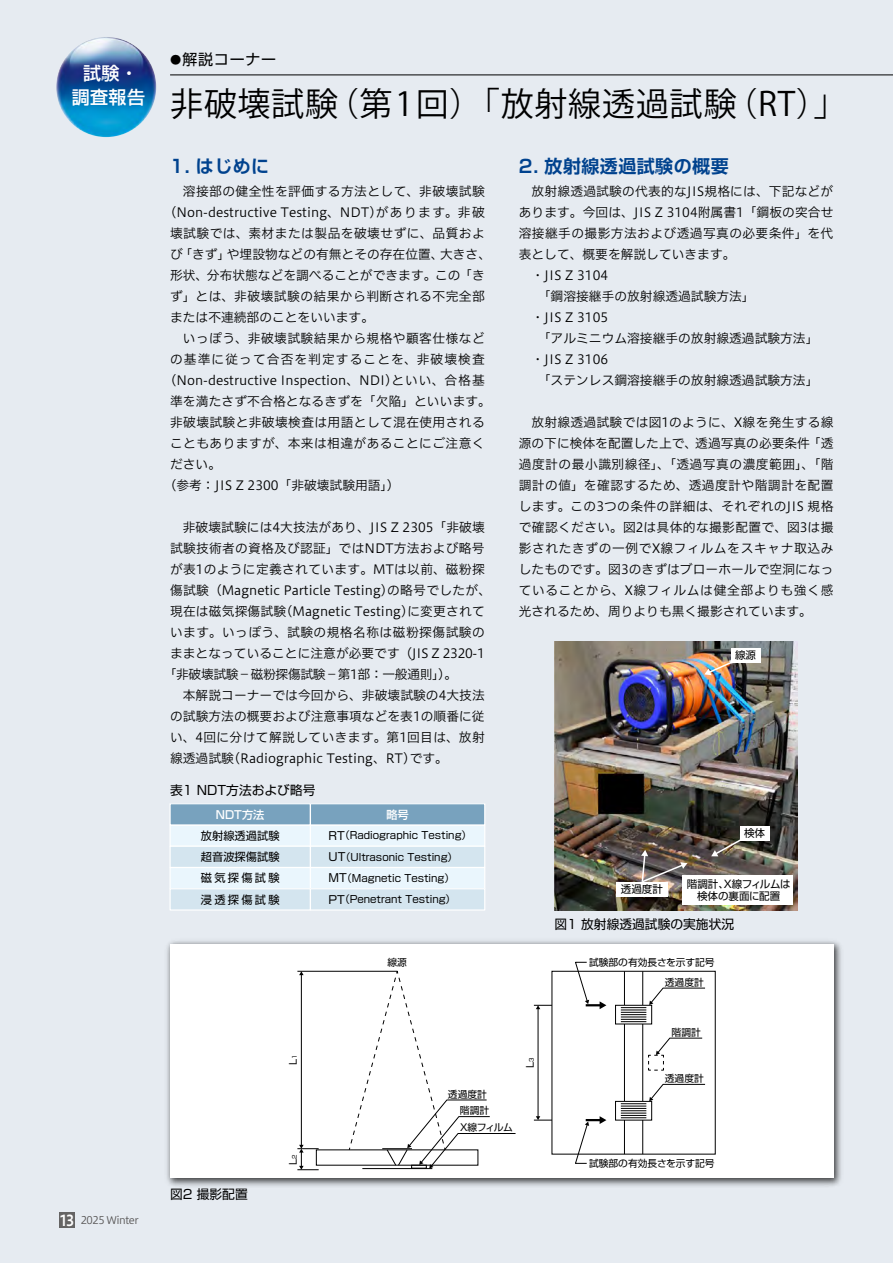
<style>
.page{position:relative;width:893px;height:1263px;background:#e6ebf1}
.page>*{position:absolute;margin:0;border:0;box-sizing:border-box;transform-origin:0 0}
.t1{font:33px "Koz Go Pro";letter-spacing:.03em;color:#000}
.t2{font:700 18px "Shin Go Pro De";letter-spacing:.025em;color:#00428e}
.t3{font:500 18px/24px "Shin Go Pro";letter-spacing:.025em;color:#fff;text-align:center}
.t4{font:15px "Shin Go Pro";letter-spacing:.05em;color:#000}
.t5{font:12.75px/21px "Hiragino UD Sans F Std W3";letter-spacing:.005em;color:#000}
.t6{font:12.75px/21px "Hiragino UD Sans F Std W3";letter-spacing:.03em;color:#000}
.t7{font:12.75px "Shin Go Pro";color:#000}
.t8{font:12.75px "Hiragino UD Sans F Std W3";letter-spacing:.025em;color:#000}
.t9{font:12.75px "Hiragino UD Sans F Std W3";letter-spacing:-.025em;color:#000}
.t10{font:12.75px "Hiragino UD Sans F Std W3";letter-spacing:.035em;color:#000}
.t11{font:11.25px/21.3px "Shin Go Pro";color:#000;text-align:justify}
.t12{font:500 11.25px "Shin Go Pro";color:#fff}
.t13{font:10.5px/12.8px "Shin Go Pro";color:#000;text-align:center}
.t14{font:10.5px "Hiragino UD Sans F Std N W3";letter-spacing:-.05em;color:#595757}
.t15{font:10.2px/21.3px "Shin Go Pro";color:#000}
.t16{font:9.75px/17px "Shin Go Pro";color:#000}
.s1{font-family:"Hiragino UD Sans F Std N W6";font-size:15px;color:#fff}
.s2{font-family:"Hiragino UD Sans F Std W3";font-size:11.25px}
.s3{font-size:11.25px}
.s4{font-size:5.85px}
</style>
<div class="page">
<img style="left:167px;top:941px;width:674px;height:246px">
<div style="left:170px;top:944px;width:663px;height:234px;background:#fff"></div>
<img style="left:56px;top:37px;width:100px;height:100px;border-radius:50px">
<hr style="left:170px;top:75px;width:723px;height:1px;background:#000">
<img style="left:555px;top:641px;width:242px;height:269px">
<div style="left:731px;top:648px;width:29px;height:15px;background:#fff"></div>
<svg style="left:704px;top:660px;width:30px;height:15px"></svg>
<div style="left:740px;top:826px;width:29px;height:15px;background:#fff"></div>
<div style="left:616px;top:882px;width:51px;height:14px;background:#fff"></div>
<div style="left:683px;top:875px;width:110px;height:30px;background:#fff"></div>
<svg style="left:711px;top:837px;width:32px;height:19px"></svg>
<svg style="left:640px;top:850px;width:47px;height:34px;background:#7e736f"></svg>
<hr style="left:362px;top:1168px;width:70px;height:1px;background:#000">
<hr style="left:297px;top:971px;width:100px;height:1px;background:#000">
<hr style="left:301px;top:974px;width:1px;height:171px;background:#000">
<svg style="left:299px;top:971px;width:5px;height:4px"></svg>
<svg style="left:297px;top:1145px;width:22px;height:25px"></svg>
<svg style="left:348px;top:971px;width:168px;height:197px"></svg>
<hr style="left:642px;top:971px;width:1px;height:183px;background:#000">
<hr style="left:624px;top:971px;width:1px;height:183px;background:#000">
<div style="left:615px;top:1005px;width:37px;height:19px;border:1px solid #000"></div>
<div style="left:615px;top:1101px;width:37px;height:19px;border:1px solid #000"></div>
<hr style="left:538px;top:1008px;width:1px;height:109px;background:#000">
<svg style="left:534px;top:1005px;width:18px;height:4px"></svg>
<svg style="left:534px;top:1116px;width:18px;height:5px"></svg>
<svg style="left:621px;top:988px;width:84px;height:34px"></svg>
<svg style="left:621px;top:1084px;width:84px;height:34px"></svg>
<svg style="left:648px;top:1038px;width:55px;height:33px"></svg>
<svg style="left:575px;top:962px;width:31px;height:47px"></svg>
<svg style="left:575px;top:1116px;width:31px;height:48px"></svg>
<div style="left:170px;top:825px;width:140px;height:21px;background:#eaf6fd"></div>
<div style="left:169px;top:824px;width:142px;height:23px;border:1px solid #fff"></div>
<div style="left:170px;top:804px;width:140px;height:21px;background:#78a2be"></div>
<div style="left:169px;top:803px;width:142px;height:22px;border:1px solid #fff"></div>
<div style="left:310px;top:825px;width:175px;height:21px;background:#eaf6fd"></div>
<div style="left:310px;top:824px;width:175px;height:23px;border:1px solid #fff"></div>
<div style="left:310px;top:804px;width:175px;height:21px;background:#78a2be"></div>
<div style="left:310px;top:803px;width:175px;height:22px;border:1px solid #fff"></div>
<div style="left:170px;top:846px;width:140px;height:21px;background:#d4e5ef"></div>
<div style="left:169px;top:846px;width:142px;height:22px;border:1px solid #fff"></div>
<div style="left:310px;top:846px;width:175px;height:21px;background:#d4e5ef"></div>
<div style="left:310px;top:846px;width:175px;height:22px;border:1px solid #fff"></div>
<div style="left:170px;top:867px;width:140px;height:22px;background:#eaf6fd"></div>
<div style="left:169px;top:867px;width:142px;height:22px;border:1px solid #fff"></div>
<div style="left:310px;top:867px;width:175px;height:22px;background:#eaf6fd"></div>
<div style="left:310px;top:867px;width:175px;height:22px;border:1px solid #fff"></div>
<div style="left:170px;top:889px;width:140px;height:21px;background:#d4e5ef"></div>
<div style="left:169px;top:888px;width:142px;height:23px;border:1px solid #fff"></div>
<div style="left:310px;top:889px;width:175px;height:21px;background:#d4e5ef"></div>
<div style="left:310px;top:888px;width:175px;height:23px;border:1px solid #fff"></div>
<div style="left:60px;top:1212px;width:15px;height:16px;background:#656464"></div>
<h2 class="t3" style="left:72px;top:59px;width:75px">試験・調査報告</h2>
<p class="t14" style="left:59px;top:1212px;width:81px"><span class="s1">13</span> 2025 Winter</p>
<p class="t4" style="left:170px;top:47px;width:108px"><span class="s2">●</span>解説コーナー</p>
<h1 class="t1" style="left:170px;top:82px;width:678px">非破壊試験（第1回）「放射線透過試験（RT）」</h1>
<h2 class="t2" style="left:170px;top:152px;width:101px">1．はじめに</h2>
<p class="t6" style="left:170px;top:180px;width:323px">　溶接部の健全性を評価する方法として、非破壊試験(Non-destructive Testing、NDT)があります。非破壊試験では、素材または製品を破壊せずに、品質および「きず」や埋設物などの有無とその存在位置、大きさ、形状、分布状態などを調べることができます。この「きず」とは、非破壊試験の結果から判断される不完全部または不連続部のことをいいます。<br>　いっぽう、非破壊試験結果から規格や顧客仕様などの基準に従って合否を判定することを、非破壊検査(Non-destructive Inspection、NDI)といい、合格基準を満たさず不合格となるきずを「欠陥」といいます。非破壊試験と非破壊検査は用語として混在使用されることもありますが、本来は相違があることにご注意ください。<br>(参考：JIS Z 2300「非破壊試験用語」）</p>
<p class="t5" style="left:170px;top:516px;width:316px">　非破壊試験には4大技法があり、JIS Z 2305「非破壊</p>
<p class="t5" style="left:170px;top:537px;width:316px">試験技術者の資格及び認証」ではNDT方法および略号</p>
<p class="t8" style="left:170px;top:559px;width:316px">が表1のように定義されています。MTは以前、磁粉探</p>
<p class="t5" style="left:170px;top:579px;width:323px">傷試験（Magnetic Particle Testing)の略号でしたが、</p>
<p class="t5" style="left:170px;top:600px;width:316px">現在は磁気探傷試験(Magnetic Testing)に変更されて</p>
<p class="t10" style="left:170px;top:622px;width:316px">います。いっぽう、試験の規格名称は磁粉探傷試験の</p>
<p class="t5" style="left:170px;top:641px;width:316px">ままとなっていることに注意が必要です（JIS Z 2320-1</p>
<p class="t9" style="left:164px;top:664px;width:295px">「非破壊試験－磁粉探傷試験－第1部：一般通則」）。</p>
<p class="t5" style="left:170px;top:683px;width:316px">　本解説コーナーでは今回から、非破壊試験の4大技法</p>
<p class="t5" style="left:170px;top:704px;width:316px">の試験方法の概要および注意事項などを表1の順番に従</p>
<p class="t6" style="left:170px;top:725px;width:316px">い、4回に分けて解説していきます。第1回目は、放射</p>
<p class="t5" style="left:170px;top:746px;width:279px">線透過試験(Radiographic Testing、RT)です。</p>
<p class="t7" style="left:170px;top:780px;width:147px">表1 NDT方法および略号</p>
<p class="t12" style="left:216px;top:805px;width:50px">NDT方法</p>
<p class="t12" style="left:386px;top:805px;width:24px">略号</p>
<p class="t11" style="left:201px;top:824px;width:80px">放射線透過試験超音波探傷試験磁気探傷試験浸透探傷試験</p>
<p class="t15" style="left:328px;top:824px;width:145px"><span class="s3">RT</span>（Radiographic Testing）<br><span class="s3">UT</span>（Ultrasonic Testing）<br><span class="s3">MT</span>（Magnetic Testing）<br><span class="s3">PT</span>（Penetrant Testing）</p>
<p class="t16" style="left:387px;top:952px;width:21px">線源</p>
<h2 class="t2" style="left:519px;top:152px;width:211px">2．放射線透過試験の概要</h2>
<p class="t5" style="left:519px;top:180px;width:316px">　放射線透過試験の代表的なJIS規格には、下記などがあります。今回は、JIS Z 3104附属書1「鋼板の突合せ溶接継手の撮影方法および透過写真の必要条件」を代表として、概要を解説していきます。<br>　・JIS Z 3104<br>　　「鋼溶接継手の放射線透過試験方法」<br>　・JIS Z 3105<br>　　「アルミニウム溶接継手の放射線透過試験方法」　・JIS Z 3106<br>　　「ステンレス鋼溶接継手の放射線透過試験方法」</p>
<p class="t5" style="left:519px;top:411px;width:316px;text-align:justify">　放射線透過試験では図1のように、X線を発生する線源の下に検体を配置した上で、透過写真の必要条件「透過度計の最小識別線径」、「透過写真の濃度範囲」、「階調計の値」を確認するため、透過度計や階調計を配置します。この3つの条件の詳細は、それぞれのJIS 規格で確認ください。図2は具体的な撮影配置で、図3は撮影されたきずの一例でX線フィルムをスキャナ取込みしたものです。図3のきずはブローホールで空洞になっていることから、X線フィルムは健全部よりも強く感光されるため、周りよりも黒く撮影されています。</p>
<p class="t13" style="left:735px;top:647px;width:22px">線源</p>
<p class="t13" style="left:744px;top:825px;width:22px">検体</p>
<p class="t13" style="left:621px;top:881px;width:43px">透過度計</p>
<p class="t13" style="left:687px;top:876px;width:105px">階調計、X線フィルムは検体の裏面に配置</p>
<p class="t7" style="left:554px;top:913px;width:181px">図1 放射線透過試験の実施状況</p>
<p class="t16" style="left:589px;top:952px;width:127px">試験部の有効長さを示す記号</p>
<p class="t16" style="left:665px;top:972px;width:40px">透過度計</p>
<p class="t16" style="left:672px;top:1022px;width:31px">階調計</p>
<p class="t7" style="left:170px;top:1183px;width:79px">図2 撮影配置</p>
<p class="t16" style="left:283px;top:1065px;width:12px;rotate:-90deg">L<span class="s4">1</span></p>
<p class="t16" style="left:520px;top:1068px;width:12px;rotate:-90deg">L<span class="s4">3</span></p>
<p class="t16" style="left:283px;top:1165px;width:12px;rotate:-90deg">L<span class="s4">2</span></p>
<p class="t16" style="left:460px;top:1084px;width:55px;text-indent:-12px">透過度計<br>階調計<br>X線フィルム</p>
<p class="t16" style="left:665px;top:1069px;width:40px">透過度計</p>
<p class="t16" style="left:589px;top:1153px;width:127px">試験部の有効長さを示す記号</p>
</div>
